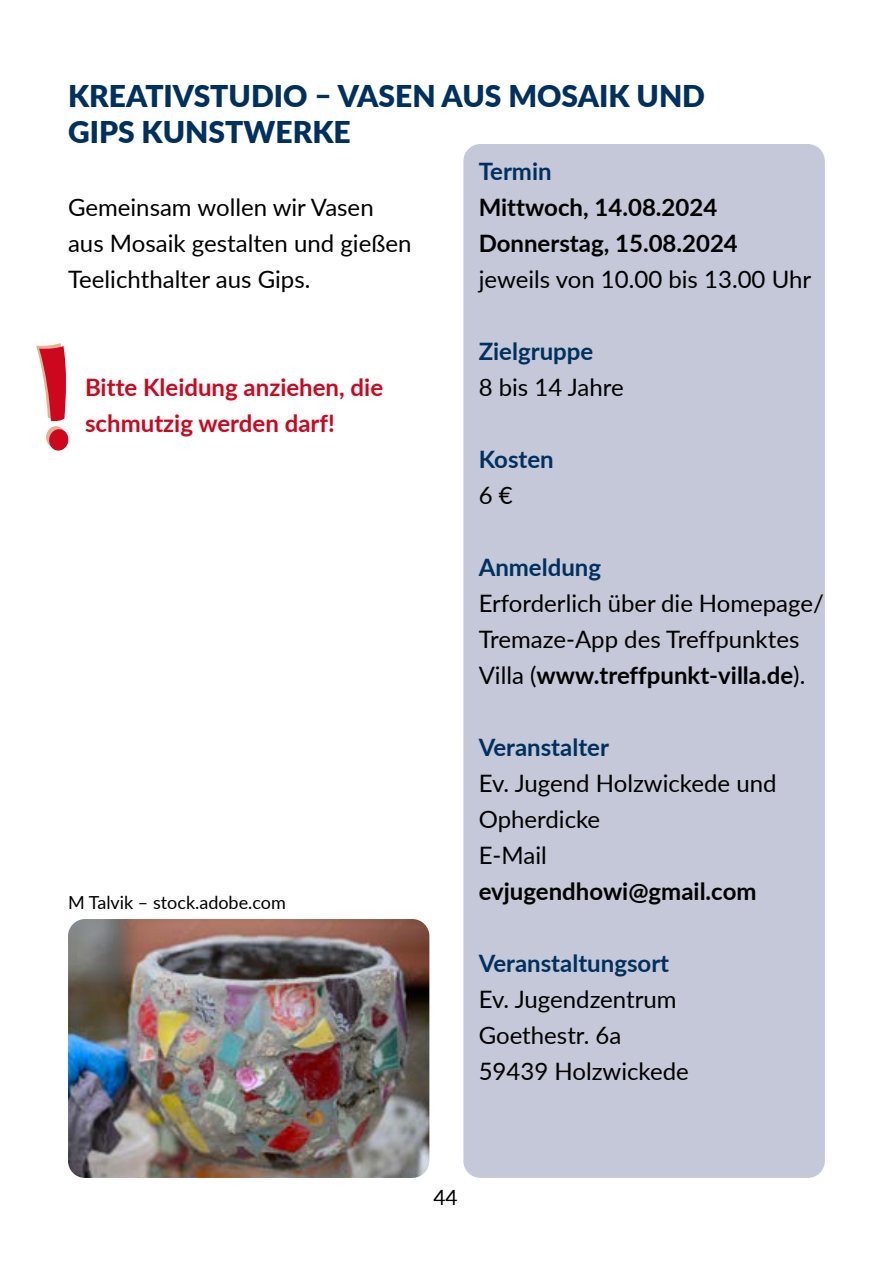
<style>
.page{position:relative;width:893px;height:1263px;background:#fff}
.page>*{position:absolute;margin:0;border:0;box-sizing:border-box;transform-origin:0 0}
.t1{font:900 30px/36px "Lato";color:#00305e}
.t2{font:24px/36px "Lato";color:#000}
.t3{font:700 24px/36px "Lato";color:#000}
.t4{font:700 24px "Lato";color:#00305e}
.t5{font:700 24px/36px "Lato";color:#cd071e}
.t6{font:21px "Lato";color:#000}
.t7{font:18px "Lato";color:#000}
.s1{font-weight:700}
</style>
<div class="page">
<div style="left:463px;top:144px;width:362px;height:1034px;background:#c4c8d8;border-radius:17px"></div>
<img style="left:68px;top:919px;width:361px;height:259px">
<svg style="left:36px;top:343px;width:33px;height:108px"></svg>
<p class="t1" style="left:68px;top:77px;width:639px">KREATIVSTUDIO – VASEN AUS MOSAIK UND<br>GIPS KUNSTWERKE</p>
<p class="t2" style="left:68px;top:188px;width:345px">Gemeinsam wollen wir Vasen aus Mosaik gestalten und gießen<br>Teelichthalter aus Gips.</p>
<p class="t5" style="left:85px;top:368px;width:300px">Bitte Kleidung anziehen, die schmutzig werden darf!</p>
<p class="t7" style="left:68px;top:889px;width:219px">M Talvik – stock.adobe.com</p>
<p class="t4" style="left:479px;top:154px;width:74px">Termin</p>
<p class="t3" style="left:479px;top:188px;width:261px">Mittwoch, 14.08.2024<br>Donnerstag, 15.08.2024</p>
<p class="t2" style="left:479px;top:260px;width:334px">jeweils von 10.00 bis 13.00 Uhr</p>
<p class="t4" style="left:479px;top:334px;width:116px">Zielgruppe</p>
<p class="t2" style="left:479px;top:368px;width:146px">8 bis 14 Jahre</p>
<p class="t4" style="left:479px;top:442px;width:77px">Kosten</p>
<p class="t2" style="left:479px;top:476px;width:35px">6 €</p>
<p class="t4" style="left:479px;top:550px;width:124px">Anmeldung</p>
<p class="t2" style="left:479px;top:584px;width:347px">Erforderlich über die Homepage/<br>Tremaze-App des Treffpunktes<br>Villa (<span class="s1">www.treffpunkt-villa.de</span>).</p>
<p class="t4" style="left:479px;top:730px;width:132px">Veranstalter</p>
<p class="t2" style="left:479px;top:764px;width:299px">Ev. Jugend Holzwickede und<br>Opherdicke<br>E-Mail</p>
<p class="t3" style="left:479px;top:872px;width:279px">evjugendhowi@gmail.com</p>
<p class="t4" style="left:479px;top:946px;width:192px">Veranstaltungsort</p>
<p class="t2" style="left:479px;top:980px;width:212px">Ev. Jugendzentrum<br>Goethestr. 6a<br>59439 Holzwickede</p>
<p class="t6" style="left:433px;top:1183px;width:26px">44</p>
</div>
